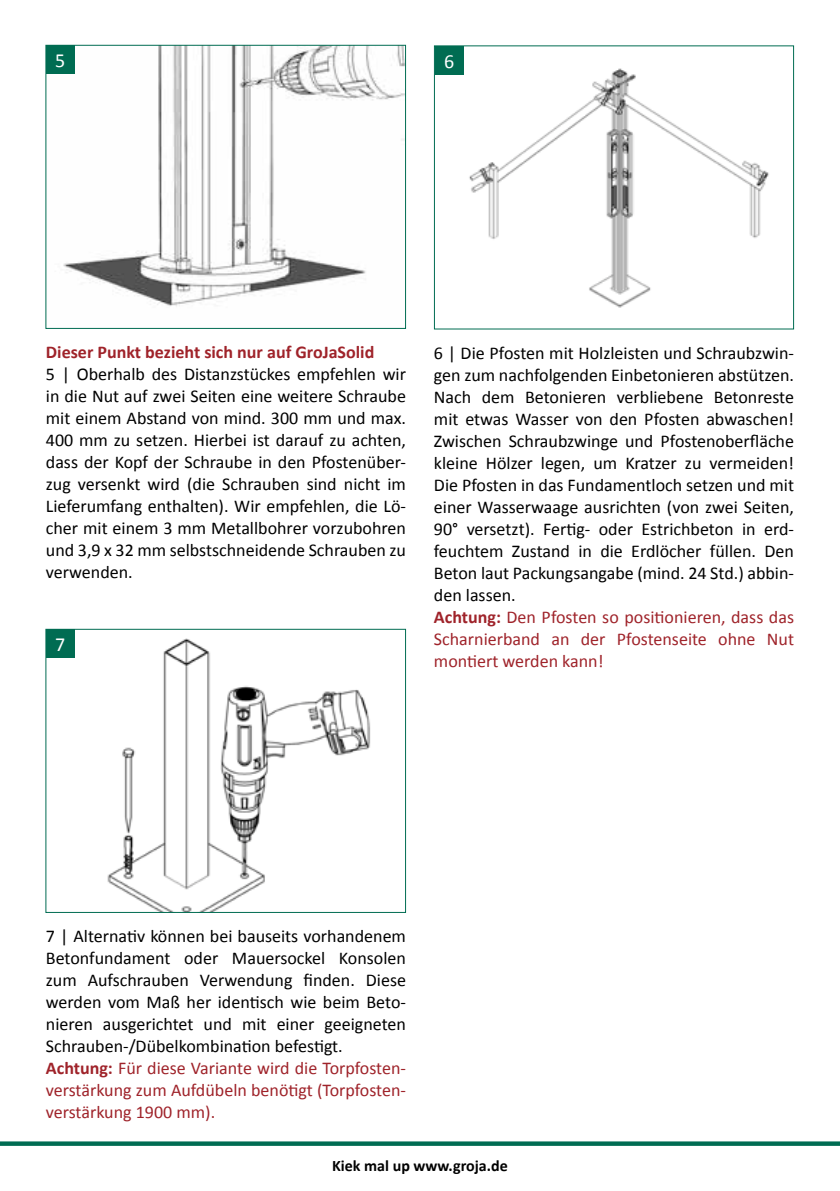
<style>
.page{position:relative;width:840px;height:1191px;background:#fff}
.page>*{position:absolute;margin:0;border:0;box-sizing:border-box;transform-origin:0 0}
.t1{font:20px "Calibri";color:#fff}
.t2{font:18px/22px "Calibri";color:#000}
.t3{font:700 18px "Calibri";color:#9f232a}
.t4{font:700 16px "Calibri";color:#000}
.s1{font-weight:700;color:#9f232a}
.s2{color:#9f232a}
</style>
<div class="page">
<svg style="left:0;top:1141px;width:839px;height:4px;background:#1b7b64"></svg>
<img style="left:63px;top:47px;width:341px;height:259px">
<div style="left:45px;top:45px;width:361px;height:284px;border:1px solid #006c52"></div>
<img style="left:435px;top:47px;width:334px;height:261px">
<div style="left:434px;top:46px;width:29px;height:28px;background:#006c52"></div>
<div style="left:46px;top:45px;width:28px;height:29px;background:#006c52"></div>
<img style="left:66px;top:631px;width:305px;height:280px">
<div style="left:45px;top:629px;width:361px;height:284px;border:1px solid #006c52"></div>
<div style="left:46px;top:629px;width:28px;height:28px;background:#006c52"></div>
<p class="t1" style="left:55px;top:48px;width:12px">5</p>
<p class="t1" style="left:444px;top:48px;width:12px">6</p>
<p class="t3" style="left:46px;top:341px;width:330px">Dieser Punkt bezieht sich nur auf GroJaSolid</p>
<p class="t2" style="left:46px;top:363px;width:361px;text-align:justify">5 | Oberhalb des Distanzstückes empfehlen wir in die Nut auf zwei Seiten eine weitere Schraube mit einem Abstand von mind. 300 mm und max.<br>400 mm zu setzen. Hierbei ist darauf zu achten, dass der Kopf der Schraube in den Pfostenüber&shy;zug versenkt wird (die Schrauben sind nicht im Lieferumfang enthalten). Wir empfehlen, die Lö&shy;cher mit einem 3 mm Metallbohrer vorzubohren und 3,9 x 32 mm selbstschneidende Schrauben zu verwenden.</p>
<p class="t1" style="left:55px;top:631px;width:12px">7</p>
<p class="t2" style="left:433px;top:342px;width:361px">6 | Die Pfosten mit Holzleisten und Schraubzwin&shy;gen zum nachfolgenden Einbetonieren abstützen.<br>Nach dem Betonieren verbliebene Betonreste mit etwas Wasser von den Pfosten abwaschen!<br>Zwischen Schraubzwinge und Pfostenoberfläche kleine Hölzer legen, um Kratzer zu vermeiden!<br>Die Pfosten in das Fundamentloch setzen und mit einer Wasserwaage ausrichten (von zwei Seiten, 90° versetzt). Fertig- oder Estrichbeton in erd&shy;feuchtem Zustand in die Erdlöcher füllen. Den Beton laut Packungsangabe (mind. 24 Std.) abbin&shy;den lassen.<br><span class="s1">Achtung:</span> <span class="s2">Den Pfosten so positionieren, dass das Scharnierband an der Pfostenseite ohne Nut montiert werden kann!</span></p>
<p class="t2" style="left:46px;top:925px;width:361px">7 | Alternativ können bei bauseits vorhandenem Betonfundament oder Mauersockel Konsolen zum Aufschrauben Verwendung finden. Diese werden vom Maß her identisch wie beim Beto&shy;nieren ausgerichtet und mit einer geeigneten Schrauben-/Dübelkombination befestigt.<br><span class="s1">Achtung:</span> <span class="s2">Für diese Variante wird die Torpfosten&shy;verstärkung zum Aufdübeln benötigt (Torpfosten&shy;verstärkung 1900 mm).</span></p>
<p class="t4" style="left:332px;top:1155px;width:177px">Kiek mal up www.groja.de</p>
</div>
